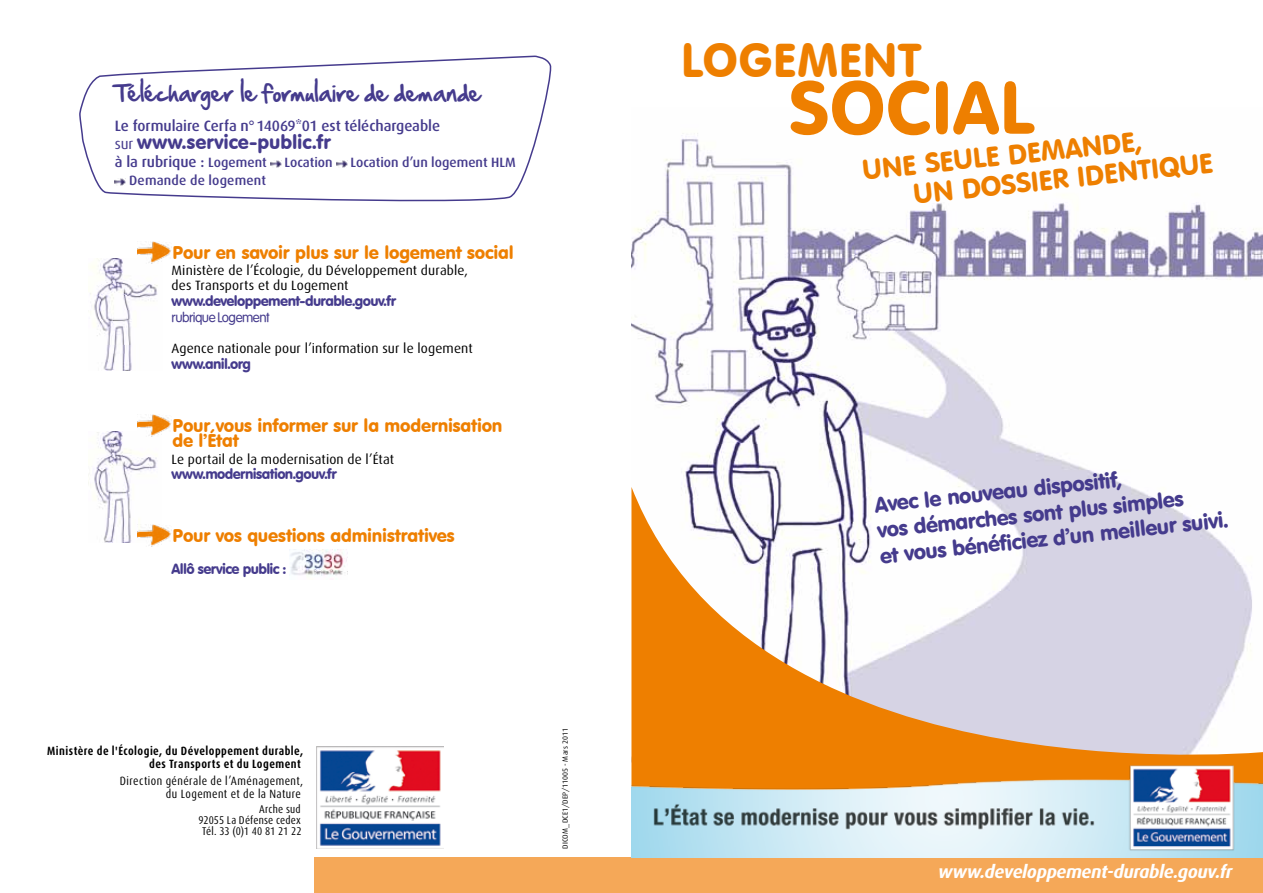
<style>
.page{position:relative;width:1263px;height:893px;background:#fff}
.page>*{position:absolute;margin:0;border:0;box-sizing:border-box;transform-origin:0 0}
.t1{font:72.9px "VAG Rounded BT";letter-spacing:.015em;color:#ee7f00}
.t2{font:46.35px "VAG Rounded BT";letter-spacing:.02em;color:#ee7f00}
.t3{font:27.3px/29.1px "VAG Rounded BT";color:#ee7f00}
.t4{font:21.3px/25.7px "VAG Rounded BT";color:#453b8d}
.t5{font:21px "Hand Of Sean";letter-spacing:.025em;color:#453b8d}
.t6{font:19.5px "VAG Rounded BT";color:#453b8d}
.t7{font:18px/15px "VAG Rounded BT";letter-spacing:-.015em;color:#ee7f00}
.t8{font:italic 700 18px "Dax";letter-spacing:-.02em;color:#fff}
.t9{font:500 15px "Dax";letter-spacing:-.005em;color:#453b8d}
.t10{font:14.25px "VAG Rounded BT";letter-spacing:-.04em;color:#453b8d}
.t11{font:13.5px/15.8px "Dax";letter-spacing:.01em;color:#000}
.t12{font:500 13.5px "Dax";letter-spacing:.005em;color:#453b8d}
.t13{font:13.5px "VAG Rounded Lt Normal";letter-spacing:-.04em;color:#453b8d}
.t14{font:700 condensed 12px/12.8px "Dax OT";letter-spacing:.035em;color:#000;text-align:right}
.t15{font:condensed 12px/12.8px "Dax OT";letter-spacing:.04em;color:#000;text-align:right}
.t16{font:condensed 11.25px/11.2px "Dax OT";letter-spacing:.015em;color:#000;text-align:right}
.t17{font:7.5px "Dax";letter-spacing:.02em;color:#000}
.s1{font-family:"Dax";font-size:15px}
.s2{font-size:13.5px}
</style>
<div class="page">
<img style="left:631px;top:133px;width:632px;height:354px">
<svg style="left:631px;top:487px;width:632px;height:266px"></svg>
<svg style="left:790px;top:133px;width:245px;height:3px"></svg>
<div style="left:315px;top:857px;width:948px;height:36px;background:#f5a858"></div>
<svg style="left:79px;top:56px;width:473px;height:146px"></svg>
<svg style="left:270px;top:160px;width:11px;height:7px"></svg>
<svg style="left:336px;top:160px;width:11px;height:7px"></svg>
<svg style="left:115px;top:178px;width:11px;height:7px"></svg>
<img style="left:631px;top:753px;width:632px;height:104px">
<img style="left:90px;top:259px;width:68px;height:111px">
<img style="left:94px;top:432px;width:63px;height:110px">
<img style="left:138px;top:241px;width:34px;height:22px">
<img style="left:138px;top:414px;width:34px;height:22px">
<img style="left:138px;top:524px;width:34px;height:23px">
<img style="left:290px;top:550px;width:58px;height:30px">
<img style="left:316px;top:746px;width:127px;height:102px">
<h3 class="t5" style="left:115px;top:74px;width:367px">Télécharger le formulaire de demande</h3>
<p class="t9" style="left:115px;top:118px;width:327px">Le formulaire Cerfa n°14069*01 est téléchargeable</p>
<h3 class="t6" style="left:115px;top:130px;width:218px"><span class="s1">sur</span> www.service-public.fr</h3>
<p class="t9" style="left:115px;top:154px;width:153px">à la rubrique : <span class="s2">Logement</span></p>
<p class="t12" style="left:284px;top:155px;width:50px">Location</p>
<p class="t12" style="left:350px;top:155px;width:167px">Location d’un logement HLM</p>
<p class="t12" style="left:129px;top:173px;width:138px">Demande de logement</p>
<h3 class="t7" style="left:172px;top:244px;width:343px">Pour en savoir plus sur le logement social</h3>
<p class="t11" style="left:172px;top:262px;width:298px">Ministère de l’Écologie, du Développement durable, des Transports et du Logement</p>
<p class="t10" style="left:172px;top:292px;width:226px">www.developpement-durable.gouv.fr</p>
<p class="t13" style="left:172px;top:309px;width:99px">rubrique Logement</p>
<p class="t11" style="left:172px;top:341px;width:303px">Agence nationale pour l’information sur le logement</p>
<p class="t10" style="left:172px;top:355px;width:81px">www.anil.org</p>
<h3 class="t7" style="left:172px;top:418px;width:332px">Pour vous informer sur la modernisation de l’État</h3>
<p class="t11" style="left:172px;top:451px;width:224px">Le portail de la modernisation de l’État</p>
<p class="t10" style="left:172px;top:465px;width:167px">www.modernisation.gouv.fr</p>
<h3 class="t7" style="left:172px;top:528px;width:284px">Pour vos questions administratives</h3>
<p class="t10" style="left:172px;top:560px;width:116px">Allô service public :</p>
<p class="t14" style="left:47px;top:745px;width:258px">Ministère de l'Écologie, du Développement durable, des Transports et du Logement</p>
<p class="t15" style="left:120px;top:774px;width:185px">Direction générale de l’Aménagement, du Logement et de la Nature</p>
<p class="t16" style="left:198px;top:803px;width:105px">Arche sud<br>92055 La Défense cedex<br>Tél. 33 (0)1 40 81 21 22</p>
<p class="t17" style="left:561px;top:849px;width:122px;rotate:-90deg">DICOM_DCE1/DEP/11005 - Mars 2011</p>
<h2 class="t2" style="left:681px;top:31px;width:241px">logement</h2>
<h1 class="t1" style="left:789px;top:62px;width:246px">social</h1>
<h3 class="t3" style="left:909px;top:150px;width:303px;text-indent:-48px;rotate:-6deg">Une seule demande,<br>un dossier identique</h3>
<h3 class="t4" style="left:873px;top:492px;width:351px;rotate:-6deg">Avec le nouveau dispositif,<br>vos démarches sont plus simples<br>et vous bénéficiez d’un meilleursuivi.</h3>
<h3 class="t8" style="left:938px;top:861px;width:296px">www.developpement-durable.gouv.fr</h3>
</div>
